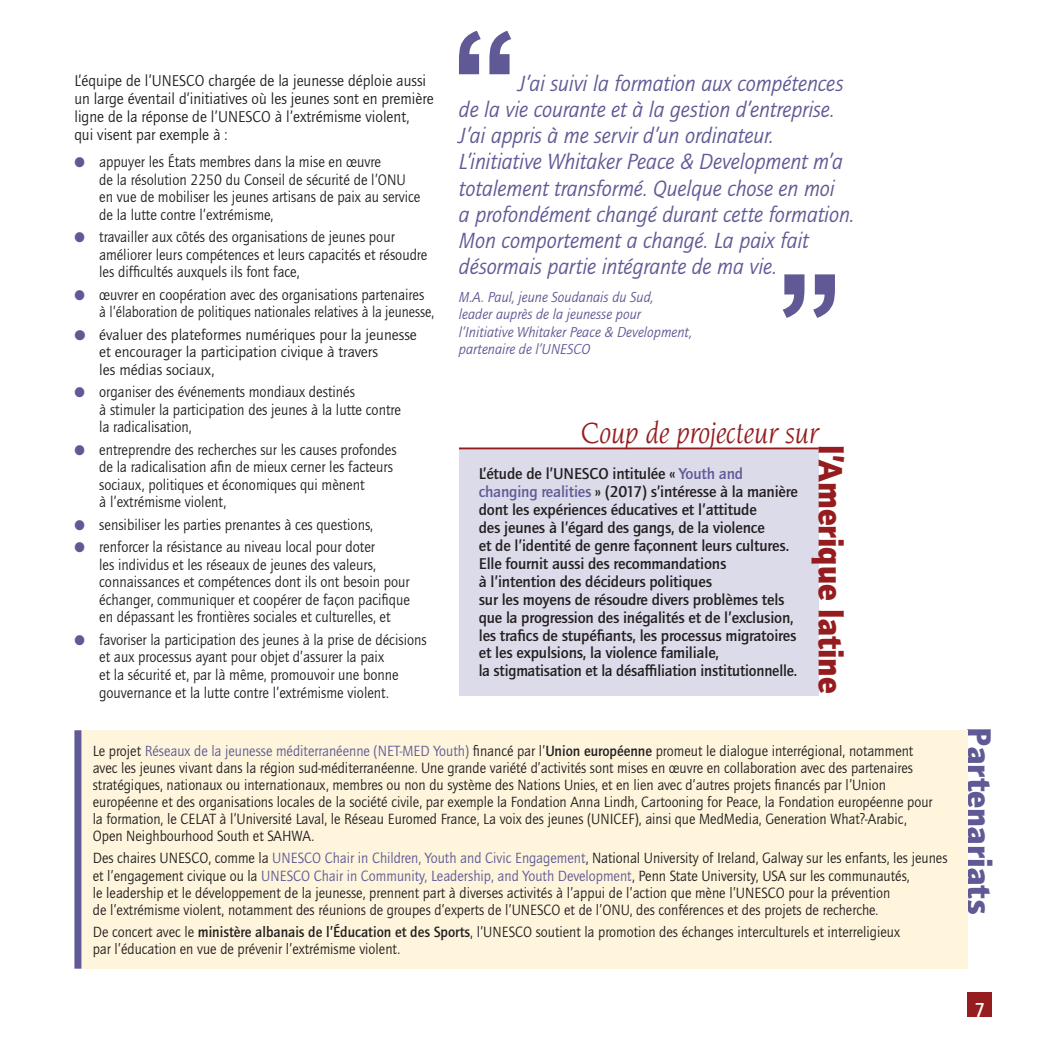
<style>
.page{position:relative;width:1042px;height:1042px;background:#fff}
.page>*{position:absolute;margin:0;border:0;box-sizing:border-box;transform-origin:0 0}
.t1{font:900 35px "Quay Sans ITC Std";letter-spacing:-.005em;color:#951d20;scale:.96 1}
.t2{font:900 35px "Quay Sans ITC Std";letter-spacing:-.01em;color:#5f5a95}
.t3{font:italic 31.5px "Novarese";letter-spacing:-.025em;color:#951d20}
.t4{font:italic 22.75px/26.2px "Quay Sans ITC Std";letter-spacing:-.005em;color:#5f5a95}
.t5{font:500 21px "Quay Sans ITC Std";color:#fff;scale:.9 1}
.t6{font:500 16.1px/18px "Quay Sans ITC Std";letter-spacing:-.01em;color:#231f20}
.t7{font:16.1px/17.8px "Quay Sans ITC Std";color:#231f20}
.t8{font:15.75px/17.5px "Quay Sans ITC Std";color:#231f20;scale:.94 1}
.t9{font:15.75px/17.5px "Quay Sans ITC Std";color:#231f20}
.t10{font:15.4px/17px "Quay Sans ITC Std";color:#231f20;scale:.95 1}
.t11{font:italic 14.88px/17.5px "Quay Sans ITC Std";color:#5f5a95}
.s1{color:#5f5a95}
.s2{font-weight:500}
</style>
<div class="page">
<div style="left:967px;top:992px;width:25px;height:25px;background:#951d20"></div>
<svg style="left:459px;top:31px;width:52px;height:43px"></svg>
<svg style="left:783px;top:274px;width:52px;height:44px"></svg>
<div style="left:459px;top:448px;width:360px;height:248px;background:#dcdbea"></div>
<hr style="left:459px;top:448px;width:360px;height:1px;background:#951d20">
<div style="left:78px;top:730px;width:889px;height:238px;background:#fef5dc"></div>
<div style="left:74px;top:730px;width:7px;height:238px;background:#5f5a95"></div>
<p class="t7" style="left:74px;top:72px;width:361px">L’équipe de l’UNESCO chargée de la jeunesse déploie aussi un large éventail d’initiatives où les jeunes sont en première ligne de la réponse de l’UNESCO à l’extrémisme violent,<br>qui visent par exemple à :</p>
<p class="t8" style="left:99px;top:153px;width:343px;text-indent:-25px"><span class="s1">●</span> appuyer les États membres dans la mise en œuvre<br>de la résolution 2250 du Conseil de sécurité de l’ONU en vue de mobiliser les jeunes artisans de paix au service de la lutte contre l’extrémisme,</p>
<p class="t8" style="left:99px;top:228px;width:350px;text-indent:-25px"><span class="s1">●</span> travailler aux côtés des organisations de jeunes pour améliorer leurs compétences et leurs capacités et résoudre les difficultés auxquels ils font face,</p>
<p class="t8" style="left:99px;top:286px;width:358px;text-indent:-25px"><span class="s1">●</span> œuvrer en coopération avec des organisations partenaires à l’élaboration de politiques nationales relatives à la jeunesse,</p>
<p class="t9" style="left:99px;top:326px;width:319px;text-indent:-25px"><span class="s1">●</span> évaluer des plateformes numériques pour la jeunesse et encourager la participation civique à travers<br>les médias sociaux,</p>
<p class="t8" style="left:99px;top:383px;width:323px;text-indent:-25px"><span class="s1">●</span> organiser des événements mondiaux destinés<br>à stimuler la participation des jeunes à la lutte contre la radicalisation,</p>
<p class="t8" style="left:99px;top:441px;width:318px;text-indent:-25px"><span class="s1">●</span> entreprendre des recherches sur les causes profondes de la radicalisation afin de mieux cerner les facteurs sociaux, politiques et économiques qui mènent<br>à l’extrémisme violent,</p>
<p class="t8" style="left:74px;top:515px;width:319px"><span class="s1">●</span> sensibiliser les parties prenantes à ces questions,</p>
<p class="t8" style="left:99px;top:538px;width:332px;text-indent:-25px"><span class="s1">●</span> renforcer la résistance au niveau local pour doter<br>les individus et les réseaux de jeunes des valeurs, connaissances et compétences dont ils ont besoin pour échanger, communiquer et coopérer de façon pacifique en dépassant les frontières sociales et culturelles, et</p>
<p class="t8" style="left:99px;top:630px;width:350px;text-indent:-25px"><span class="s1">●</span> favoriser la participation des jeunes à la prise de décisions et aux processus ayant pour objet d’assurer la paix<br>et la sécurité et, par là même, promouvoir une bonne gouvernance et la lutte contre l’extrémisme violent.</p>
<p class="t4" style="left:459px;top:70px;width:397px;text-indent:60px">J’ai suivi la formation aux compétences de la vie courante et à la gestion d’entreprise.<br>J’ai appris à me servir d’un ordinateur.<br>L’initiative Whitaker Peace &amp; Development m’a totalement transformé. Quelque chose en moi<br>a profondément changé durant cette formation.<br>Mon comportement a changé. La paix fait désormais partie intégrante de ma vie.</p>
<p class="t11" style="left:459px;top:288px;width:235px">M.A. Paul, jeune Soudanais du Sud,<br>leader auprès de la jeunesse pour l’Initiative Whitaker Peace &amp; Development, partenaire de l’UNESCO</p>
<h2 class="t3" style="left:581px;top:415px;width:239px">Coup de projecteur sur</h2>
<h1 class="t1" style="left:852px;top:445px;width:260px;rotate:90deg">l’Amerique latine</h1>
<p class="t6" style="left:479px;top:465px;width:320px">L’étude de l’UNESCO intitulée « <span class="s1">Youth and changing realities</span> » (2017) s’intéresse à la manière dont les expériences éducatives et l’attitude<br>des jeunes à l’égard des gangs, de la violence<br>et de l’identité de genre façonnent leurs cultures.<br>Elle fournit aussi des recommandations<br>à l’intention des décideurs politiques<br>sur les moyens de résoudre divers problèmes tels que la progression des inégalités et de l’exclusion, les trafics de stupéfiants, les processus migratoires et les expulsions, la violence familiale,<br>la stigmatisation et la désaffiliation institutionnelle.</p>
<p class="t10" style="left:93px;top:742px;width:885px">Le projet <span class="s1">Réseaux de la jeunesse méditerranéenne (NET-MED Youth)</span> financé par l’<span class="s2">Union européenne</span> promeut le dialogue interrégional, notamment avec les jeunes vivant dans la région sud-méditerranéenne. Une grande variété d’activités sont mises en œuvre en collaboration avec des partenaires stratégiques, nationaux ou internationaux, membres ou non du système des Nations Unies, et en lien avec d’autres projets financés par l’Union européenne et des organisations locales de la société civile, par exemple la Fondation Anna Lindh, Cartooning for Peace, la Fondation européenne pour la formation, le CELAT à l’Université Laval, le Réseau Euromed France, La voix des jeunes (UNICEF), ainsi que MedMedia, Generation What?-Arabic, Open Neighbourhood South et SAHWA.</p>
<p class="t10" style="left:93px;top:850px;width:901px">Des chaires UNESCO, comme la <span class="s1">UNESCO Chair in Children, Youth and Civic Engagement</span>, National University of Ireland, Galway sur les enfants, les jeunes et l’engagement civique ou la <span class="s1">UNESCO Chair in Community, Leadership, and Youth Development</span>, Penn State University, USA sur les communautés,<br>le leadership et le développement de la jeunesse, prennent part à diverses activités à l’appui de l’action que mène l’UNESCO pour la prévention<br>de l’extrémisme violent, notamment des réunions de groupes d’experts de l’UNESCO et de l’ONU, des conférences et des projets de recherche.</p>
<p class="t10" style="left:93px;top:923px;width:851px">De concert avec le <span class="s2">ministère albanais de l’Éducation et des Sports</span>, l’UNESCO soutient la promotion des échanges interculturels et interreligieux par l’éducation en vue de prévenir l’extrémisme violent.</p>
<h1 class="t2" style="left:1001px;top:727px;width:189px;rotate:90deg">Partenariats</h1>
<h3 class="t5" style="left:975px;top:998px;width:13px">7</h3>
</div>
